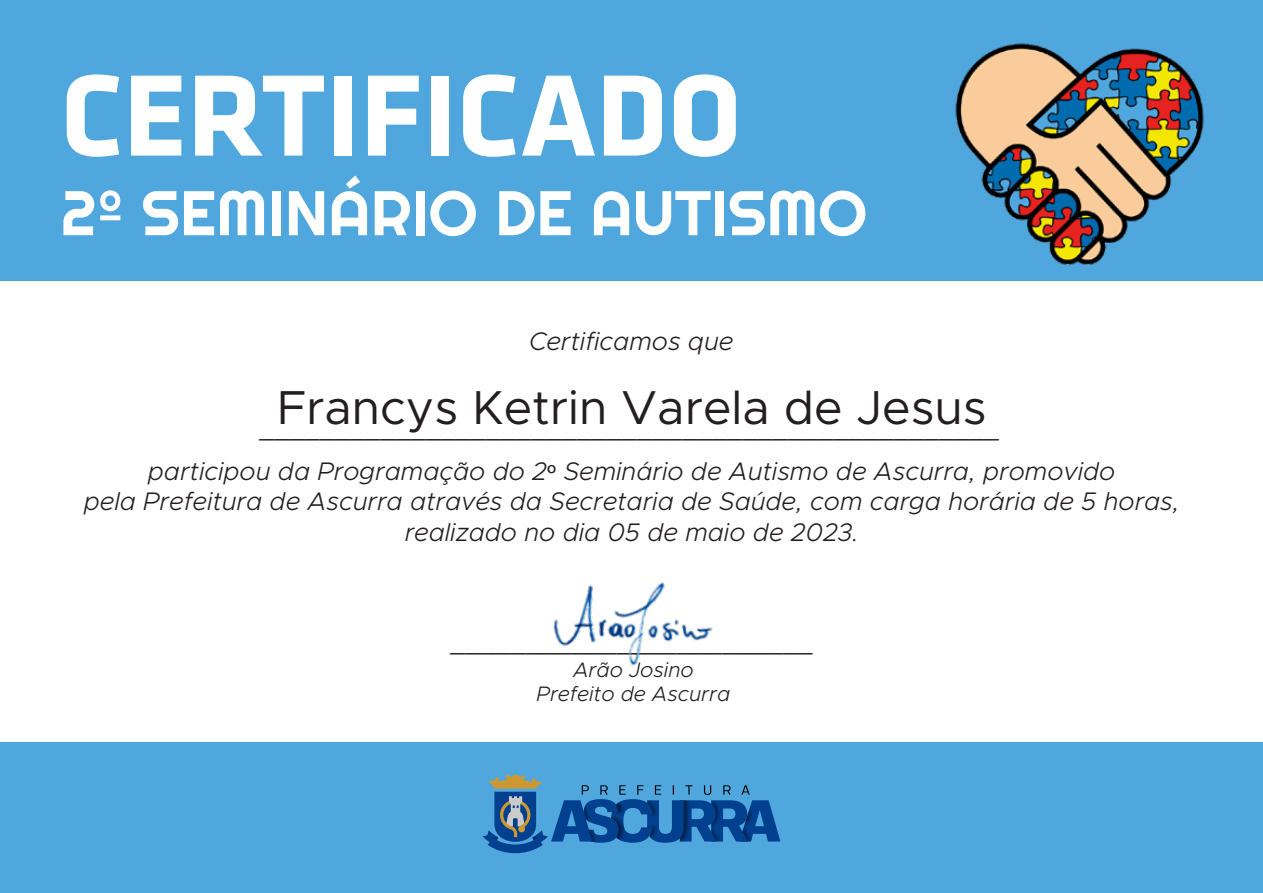
<style>
.page{position:relative;width:1263px;height:893px;background:#50a7de}
.page>*{position:absolute;margin:0;border:0;box-sizing:border-box;transform-origin:0 0}
.t1{font:120px "Klavika Bold Caps SC";color:#fff}
.t2{font:62.85px "Righteous";color:#fff}
.t3{font:47.85px "Metropolis";color:#231f20}
.t4{font:italic 300 25.5px/43px "Metropolis";color:#231f20;text-align:center}
.t5{font:italic 300 21px/24.2px "Metropolis";color:#231f20;text-align:center}
.s1{font-family:"Myriad Pro";font-weight:400;font-style:normal}
</style>
<div class="page">
<div style="left:0;top:282px;width:1263px;height:460px;background:#fff"></div>
<svg style="left:482px;top:775px;width:298px;height:79px"></svg>
<img style="left:553px;top:582px;width:160px;height:84px">
<img style="left:947px;top:43px;width:261px;height:239px">
<h1 class="t1" style="left:61px;top:50px;width:682px">CERTIFICADO</h1>
<h2 class="t2" style="left:61px;top:173px;width:808px">2º SEMINÁRIO DE AUTISMO</h2>
<p class="t4" style="left:529px;top:320px;width:206px">Certificamos que</p>
<h3 class="t3" style="left:277px;top:378px;width:711px">Francys Ketrin Varela de Jesus</h3>
<p class="t4" style="left:148px;top:406px;width:969px">_________________________________________________<br>participou da Programação do 2<span class="s1">º</span> Seminário de Autismo de Ascurra, promovido</p>
<p class="t4" style="left:84px;top:486px;width:1097px;line-height:30.6px">pela Prefeitura de Ascurra através da Secretaria de Saúde, com carga horária de 5 horas, realizado no dia 05 de maio de 2023.</p>
<p class="t4" style="left:452px;top:621px;width:364px">________________________</p>
<p class="t5" style="left:537px;top:657px;width:195px">Arão Josino<br>Prefeito de Ascurra</p>
</div>
